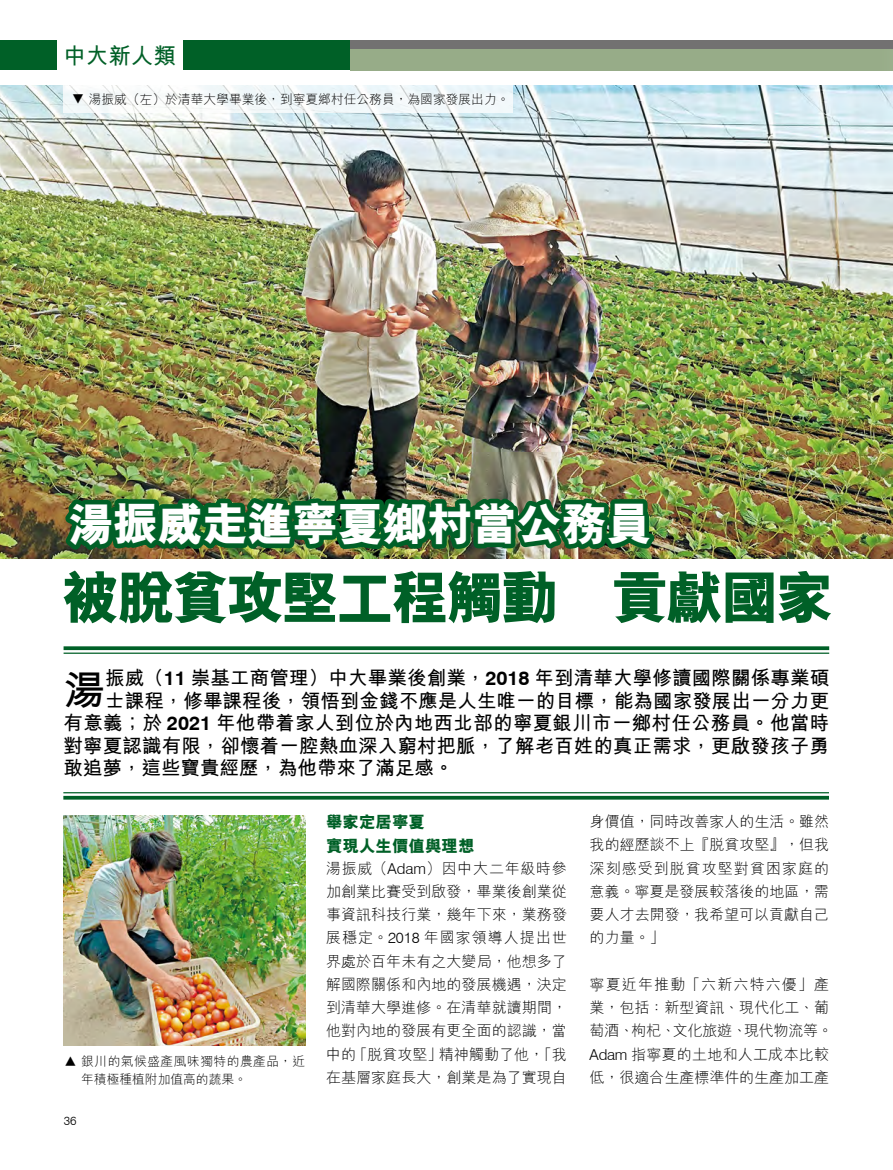
<style>
.page{position:relative;width:893px;height:1170px;background:#fff}
.page>*{position:absolute;margin:0;border:0;box-sizing:border-box;transform-origin:0 0}
.t1{font:800 58.35px "M Hei HK";letter-spacing:-.06em;color:#006027}
.t2{font:800 46.05px "M Hei HK";letter-spacing:-.025em;color:#fff}
.t3{font:700 41.55px "M Hei HK";color:#000}
.t4{font:700 22.5px "M Hei HK";color:#006027}
.t5{font:700 19.5px "M Hei HK";letter-spacing:.005em;color:#000}
.t6{font:800 16.5px/23.2px "M Hei HK";color:#006027}
.t7{font:300 15px/23.2px "M Hei HK";letter-spacing:.005em;color:#000;text-align:justify}
.t8{font:300 12.75px "M Hei HK";color:#000}
.t9{font:300 12.75px/18px "M Hei HK";letter-spacing:.04em;color:#000}
.t10{font:300 12px "Swiss 721 BT";color:#000}
.s1{font-family:"Swiss 721 BT"}
</style>
<div class="page">
<div style="left:183px;top:41px;width:167px;height:29px;background:#006027"></div>
<div style="left:350px;top:49px;width:543px;height:21px;background:#97ac88"></div>
<div style="left:350px;top:41px;width:543px;height:8px;background:#727171"></div>
<div style="left:0;top:41px;width:57px;height:29px;background:#006027"></div>
<img style="left:0;top:85px;width:893px;height:473px">
<svg style="left:64px;top:85px;width:449px;height:27px;fill:#f3f8fa"></svg>
<img style="left:57px;top:456px;width:520px;height:103px">
<svg style="left:535px;top:492px;width:90px;height:308px"></svg>
<img style="left:584px;top:494px;width:98px;height:60px">
<svg style="left:64px;top:646px;width:765px;height:4px;background:#156d39"></svg>
<hr style="left:64px;top:652px;width:765px;height:1px;background:#006027">
<hr style="left:63px;top:792px;width:766px;height:1px;background:#006027">
<svg style="left:63px;top:795px;width:766px;height:4px;background:#378256"></svg>
<img style="left:64px;top:815px;width:241px;height:230px">
<h3 class="t4" style="left:63px;top:39px;width:114px">中大新人類</h3>
<p class="t8" style="left:84px;top:105px;width:14px;rotate:-180deg">▲</p>
<p class="t8" style="left:89px;top:93px;width:422px">湯振威（左）於清華大學畢業後，到寧夏鄉村任公務員，為國家發展出力。</p>
<h2 class="t2" style="left:68px;top:501px;width:586px">湯振威走進寧夏鄉村當公務員</h2>
<h1 class="t1" style="left:62px;top:568px;width:774px">被脫貧攻堅工程觸動　貢獻國家</h1>
<h3 class="t3" style="left:64px;top:659px;width:43px">湯</h3>
<h3 class="t5" style="left:105px;top:664px;width:726px">振威（<span class="s1">11</span> 崇基工商管理）中大畢業後創業，<span class="s1">2018</span> 年到清華大學修讀國際關係專業碩</h3>
<h3 class="t5" style="left:105px;top:686px;width:726px">士課程，修畢課程後，領悟到金錢不應是人生唯一的目標，能為國家發展出一分力更</h3>
<h3 class="t5" style="left:64px;top:709px;width:767px">有意義；於 <span class="s1">2021</span> 年他帶着家人到位於內地西北部的寧夏銀川市一鄉村任公務員。他當時</h3>
<h3 class="t5" style="left:64px;top:731px;width:767px">對寧夏認識有限，卻懷着一腔熱血深入窮村把脈，了解老百姓的真正需求，更啟發孩子勇</h3>
<h3 class="t5" style="left:64px;top:754px;width:392px">敢追夢，這些寶貴經歷，為他帶來了滿足感。</h3>
<p class="t6" style="left:326px;top:810px;width:150px">舉家定居寧夏　<br>實現人生價值與理想</p>
<p class="t7" style="left:326px;top:856px;width:242px">湯振威（<span class="s1">Adam</span>）因中大二年級時參加創業比賽受到啟發，畢業後創業從事資訊科技行業，幾年下來，業務發展穩定。<span class="s1">2018</span> 年國家領導人提出世界處於百年未有之大變局，他想多了解國際關係和內地的發展機遇，決定到清華大學進修。在清華就讀期間，他對內地的發展有更全面的認識，當中的「脫貧攻堅」精神觸動了他，「我在基層家庭長大，創業是為了實現自</p>
<p class="t7" style="left:590px;top:809px;width:241px">身價值，同時改善家人的生活。雖然我的經歷談不上『脫貧攻堅』，但我深刻感受到脫貧攻堅對貧困家庭的意義。寧夏是發展較落後的地區，需要人才去開發，我希望可以貢獻自己的力量。」</p>
<p class="t7" style="left:590px;top:972px;width:245px;text-align:left">寧夏近年推動「六新六特六優」產業，包括：新型資訊、現代化工、葡萄酒、枸杞、文化旅遊、現代物流等。<br><span class="s1">Adam</span> 指寧夏的土地和人工成本比較低，很適合生產標準件的生產加工產</p>
<p class="t9" style="left:81px;top:1051px;width:226px;text-indent:-17px">▲ 銀川的氣候盛產風味獨特的農產品，近年積極種植附加值高的蔬果。</p>
<p class="t10" style="left:64px;top:1113px;width:14px">36</p>
</div>
